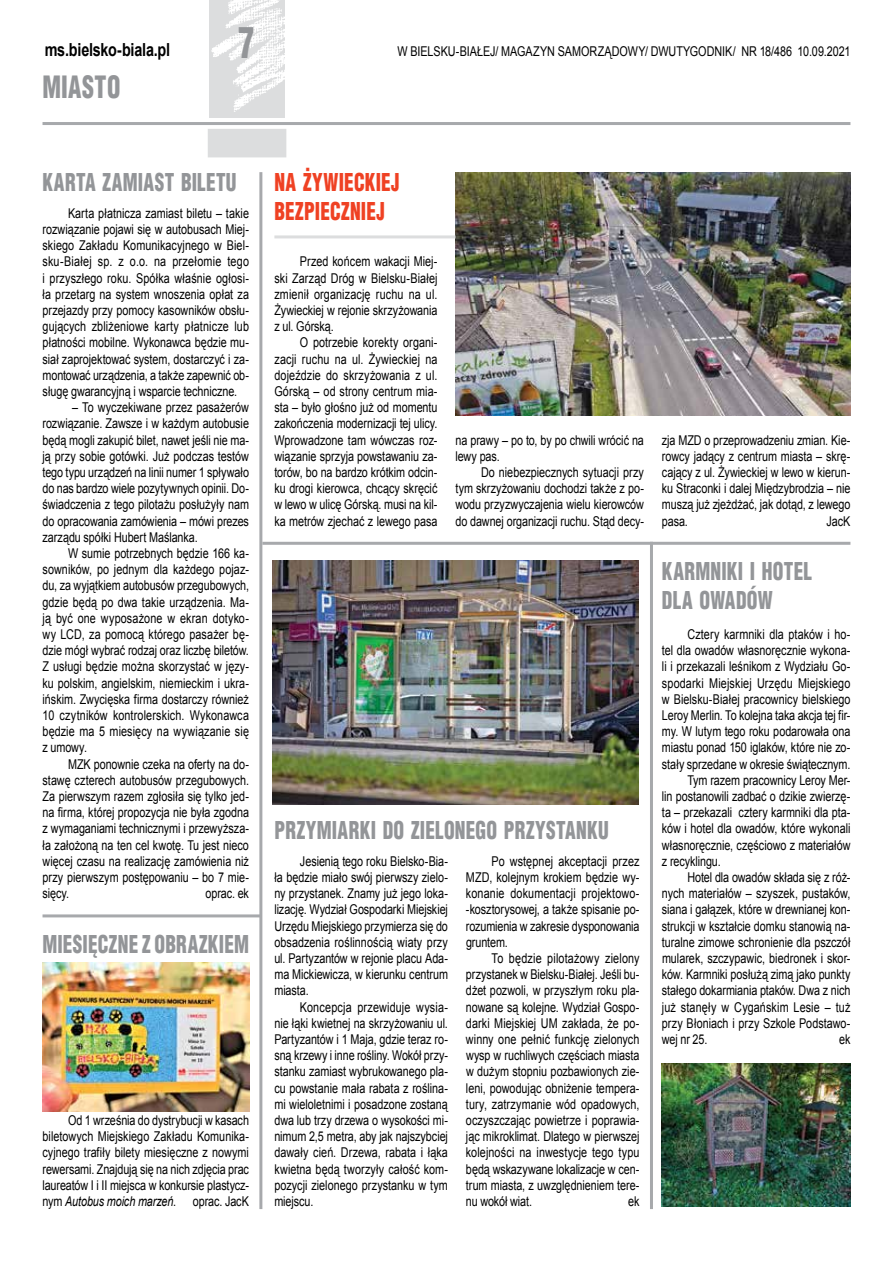
<style>
.page{position:relative;width:893px;height:1263px;background:#fff}
.page>*{position:absolute;margin:0;border:0;box-sizing:border-box;transform-origin:0 0}
.t1{font:900 42px "Switzerland Cond";color:#939598;scale:.8 1}
.t2{font:900 30px "Switzerland Cond";letter-spacing:.02em;color:#939598;scale:.8 1}
.t3{font:900 24px/28.8px "Switzerland Cond";letter-spacing:.015em;color:#939598;scale:.8 1}
.t4{font:900 24px/28.8px "Switzerland Cond";letter-spacing:.015em;color:#ef4123;scale:.8 1}
.t5{font:700 18px "Arial";letter-spacing:-.015em;color:#000;scale:.8 1}
.t6{font:13.5px/16.2px "Arial";letter-spacing:-.005em;color:#000;text-align:justify;scale:.8 1}
.t7{font:13.5px "Arial";letter-spacing:.015em;color:#000;scale:.8 1}
.s1{font-style:italic}
</style>
<div class="page">
<hr style="left:43px;top:122px;width:807px;height:3px;background:#a7a9ac">
<img style="left:209px;top:0;width:76px;height:117px">
<div style="left:208px;top:129px;width:78px;height:28px;background:#dcddde"></div>
<img style="left:455px;top:172px;width:395px;height:243px">
<img style="left:43px;top:963px;width:206px;height:149px">
<hr style="left:259px;top:172px;width:3px;height:1037px;background:#a7a9ac">
<hr style="left:262px;top:542px;width:588px;height:3px;background:#a7a9ac">
<hr style="left:274px;top:235px;width:181px;height:3px;background:#dcddde">
<img style="left:273px;top:561px;width:365px;height:243px">
<hr style="left:650px;top:542px;width:3px;height:667px;background:#a7a9ac">
<hr style="left:43px;top:914px;width:218px;height:3px;background:#a7a9ac">
<img style="left:662px;top:1063px;width:188px;height:144px">
<h3 class="t5" style="left:45px;top:37px;width:158px">ms.bielsko-biala.pl</h3>
<h2 class="t2" style="left:43px;top:68px;width:99px">MIASTO</h2>
<h1 class="t1" style="left:238px;top:16px;width:22px">7</h1>
<p class="t6" style="left:398px;top:43px;width:568px">W BIELSKU-BIAŁEJ/ MAGAZYN SAMORZĄDOWY/ DWUTYGODNIK/ NR 18/486 10.09.2021</p>
<h3 class="t3" style="left:43px;top:167px;width:244px">KARTA ZAMIAST BILETU</h3>
<p class="t6" style="left:43px;top:205px;width:260px;text-indent:26px">Karta płatnicza zamiast biletu – takie rozwiązanie pojawi się w autobusach Miej&shy;skiego Zakładu Komunikacyjnego w Biel&shy;sku-Białej sp. z o.o. na przełomie tego i przyszłego roku. Spółka właśnie ogłosi&shy;ła przetarg na system wnoszenia opłat za przejazdy przy pomocy kasowników obsłu&shy;gujących zbliżeniowe karty płatnicze lub płatności mobilne. Wykonawca będzie mu&shy;siał zaprojektować system, dostarczyć i za&shy;montować urządzenia, a także zapewnić ob&shy;sługę gwarancyjną i wsparcie techniczne.</p>
<p class="t6" style="left:43px;top:399px;width:260px;text-indent:30px">– To wyczekiwane przez pasażerów rozwiązanie. Zawsze i w każdym autobusie będą mogli zakupić bilet, nawet jeśli nie ma&shy;ją przy sobie gotówki. Już podczas testów tego typu urządzeń na linii numer 1 spływało do nas bardzo wiele pozytywnych opinii. Do&shy;świadczenia z tego pilotażu posłużyły nam do opracowania zamówienia – mówi prezes zarządu spółki Hubert Maślanka.</p>
<p class="t6" style="left:43px;top:545px;width:260px;text-indent:26px">W sumie potrzebnych będzie 166 ka&shy;sowników, po jednym dla każdego pojaz&shy;du, za wyjątkiem autobusów przegubowych, gdzie będą po dwa takie urządzenia. Ma&shy;ją być one wyposażone w ekran dotyko&shy;wy LCD, za pomocą którego pasażer bę&shy;dzie mógł wybrać rodzaj oraz liczbę biletów.<br>Z usługi będzie można skorzystać w języ&shy;ku polskim, angielskim, niemieckim i ukra&shy;ińskim. Zwycięska firma dostarczy również 10 czytników kontrolerskich. Wykonawca będzie ma 5 miesięcy na wywiązanie się z umowy.</p>
<p class="t6" style="left:43px;top:756px;width:260px;text-indent:26px">MZK ponownie czeka na oferty na do&shy;stawę czterech autobusów przegubowych.<br>Za pierwszym razem zgłosiła się tylko jed&shy;na firma, której propozycja nie była zgodna z wymaganiami technicznymi i przewyższa&shy;ła założoną na ten cel kwotę. Tu jest nieco więcej czasu na realizację zamówienia niż przy pierwszym postępowaniu – bo 7 mie&shy;sięcy.</p>
<p class="t6" style="left:205px;top:885px;width:56px">oprac. ek</p>
<h3 class="t3" style="left:43px;top:928px;width:260px">MIESIĘCZNE Z OBRAZKIEM</h3>
<p class="t6" style="left:42px;top:1112px;width:260px;text-indent:26px">Od 1 września do dystrybucji w kasach biletowych Miejskiego Zakładu Komunika&shy;cyjnego trafiły bilety miesięczne z nowymi rewersami. Znajdują się na nich zdjęcia prac laureatów I i II miejsca w konkursie plastycz&shy;nym <span class="s1">Autobus moich marzeń</span>. oprac. JacK</p>
<h3 class="t4" style="left:274px;top:167px;width:158px">NA ŻYWIECKIEJ<br>BEZPIECZNIEJ</h3>
<p class="t6" style="left:274px;top:253px;width:205px;text-indent:26px">Przed końcem wakacji Miej&shy;ski Zarząd Dróg w Bielsku-Białej zmienił organizację ruchu na ul.<br>Żywieckiej w rejonie skrzyżowania z ul. Górską.</p>
<p class="t6" style="left:274px;top:334px;width:205px;text-indent:26px">O potrzebie korekty organi&shy;zacji ruchu na ul. Żywieckiej na dojeździe do skrzyżowania z ul.<br>Górską – od strony centrum mia&shy;sta – było głośno już od momentu zakończenia modernizacji tej ulicy.<br>Wprowadzone tam wówczas roz&shy;wiązanie sprzyja powstawaniu za&shy;torów, bo na bardzo krótkim odcin&shy;ku drogi kierowca, chcący skręcić w lewo w ulicę Górską. musi na kil&shy;ka metrów zjechać z lewego pasa</p>
<p class="t6" style="left:455px;top:432px;width:237px">na prawy – po to, by po chwili wrócić na lewy pas.</p>
<p class="t6" style="left:455px;top:464px;width:237px;text-indent:26px">Do niebezpiecznych sytuacji przy tym skrzyżowaniu dochodzi także z po&shy;wodu przyzwyczajenia wielu kierowców do dawnej organizacji ruchu. Stąd decy-</p>
<h3 class="t3" style="left:274px;top:815px;width:419px">PRZYMIARKI DO ZIELONEGO PRZYSTANKU</h3>
<p class="t6" style="left:274px;top:853px;width:218px;text-indent:26px">Jesienią tego roku Bielsko-Bia&shy;ła będzie miało swój pierwszy zielo&shy;ny przystanek. Znamy już jego loka&shy;lizację. Wydział Gospodarki Miejskiej Urzędu Miejskiego przymierza się do obsadzenia roślinnością wiaty przy ul. Partyzantów w rejonie placu Ada&shy;ma Mickiewicza, w kierunku centrum miasta.</p>
<p class="t6" style="left:274px;top:999px;width:218px;text-indent:26px">Koncepcja przewiduje wysia&shy;nie łąki kwietnej na skrzyżowaniu ul.<br>Partyzantów i 1 Maja, gdzie teraz ro&shy;sną krzewy i inne rośliny. Wokół przy&shy;stanku zamiast wybrukowanego pla&shy;cu powstanie mała rabata z roślina&shy;mi wieloletnimi i posadzone zostaną dwa lub trzy drzewa o wysokości mi&shy;nimum 2,5 metra, aby jak najszybciej dawały cień. Drzewa, rabata i łąka kwietna będą tworzyły całość kom&shy;pozycji zielonego przystanku w tym miejscu.</p>
<p class="t6" style="left:466px;top:853px;width:218px;text-indent:26px">Po wstępnej akceptacji przez MZD, kolejnym krokiem będzie wy&shy;konanie dokumentacji projektowo--kosztorysowej, a także spisanie po&shy;rozumienia w zakresie dysponowania gruntem.</p>
<p class="t6" style="left:466px;top:950px;width:218px;text-indent:26px">To będzie pilotażowy zielony przystanek w Bielsku-Białej. Jeśli bu&shy;dżet pozwoli, w przyszłym roku pla&shy;nowane są kolejne. Wydział Gospo&shy;darki Miejskiej UM zakłada, że po&shy;winny one pełnić funkcję zielonych wysp w ruchliwych częściach miasta w dużym stopniu pozbawionych zie&shy;leni, powodując obniżenie tempera&shy;tury, zatrzymanie wód opadowych, oczyszczając powietrze i poprawia&shy;jąc mikroklimat. Dlatego w pierwszej kolejności na inwestycje tego typu będą wskazywane lokalizacje w cen&shy;trum miasta, z uwzględnieniem tere&shy;nu wokół wiat.</p>
<p class="t6" style="left:628px;top:1193px;width:16px">ek</p>
<p class="t6" style="left:662px;top:432px;width:237px">zja MZD o przeprowadzeniu zmian. Kie&shy;rowcy jadący z centrum miasta – skrę&shy;cający z ul. Żywieckiej w lewo w kierun&shy;ku Straconki i dalej Międzybrodzia – nie muszą już zjeżdżać, jak dotąd, z lewego pasa.</p>
<p class="t6" style="left:826px;top:513px;width:31px">JacK</p>
<h3 class="t3" style="left:662px;top:556px;width:189px">KARMNIKI I HOTEL<br>DLA OWADÓW</h3>
<p class="t6" style="left:687px;top:626px;width:205px">Cztery karmniki dla ptaków i ho-</p>
<p class="t6" style="left:662px;top:642px;width:237px">tel dla owadów własnoręcznie wykona-</p>
<p class="t6" style="left:662px;top:658px;width:237px">li i przekazali leśnikom z Wydziału Go-</p>
<p class="t7" style="left:662px;top:674px;width:237px">spodarki Miejskiej Urzędu Miejskiego</p>
<p class="t6" style="left:662px;top:691px;width:237px">w Bielsku-Białej pracownicy bielskiego</p>
<p class="t6" style="left:662px;top:707px;width:237px">Leroy Merlin. To kolejna taka akcja tej fir-</p>
<p class="t6" style="left:662px;top:723px;width:237px">my. W lutym tego roku podarowała ona</p>
<p class="t6" style="left:662px;top:739px;width:237px">miastu ponad 150 iglaków, które nie zo-</p>
<p class="t6" style="left:662px;top:756px;width:237px">stały sprzedane w okresie świątecznym.</p>
<p class="t6" style="left:687px;top:772px;width:205px">Tym razem pracownicy Leroy Mer-</p>
<p class="t6" style="left:662px;top:788px;width:237px">lin postanowili zadbać o dzikie zwierzę-</p>
<p class="t6" style="left:662px;top:804px;width:237px">ta – przekazali cztery karmniki dla pta-</p>
<p class="t6" style="left:662px;top:820px;width:237px">ków i hotel dla owadów, które wykonali</p>
<p class="t6" style="left:662px;top:837px;width:237px">własnoręcznie, częściowo z materiałów</p>
<p class="t6" style="left:662px;top:853px;width:75px">z recyklingu.</p>
<p class="t6" style="left:687px;top:869px;width:205px">Hotel dla owadów składa się z róż-</p>
<p class="t6" style="left:662px;top:885px;width:237px">nych materiałów – szyszek, pustaków,</p>
<p class="t6" style="left:662px;top:901px;width:237px">siana i gałązek, które w drewnianej kon-</p>
<p class="t6" style="left:662px;top:918px;width:237px">strukcji w kształcie domku stanowią na-</p>
<p class="t6" style="left:662px;top:934px;width:237px">turalne zimowe schronienie dla pszczół</p>
<p class="t6" style="left:662px;top:950px;width:237px">mularek, szczypawic, biedronek i skor-</p>
<p class="t6" style="left:662px;top:966px;width:237px">ków. Karmniki posłużą zimą jako punkty</p>
<p class="t6" style="left:662px;top:982px;width:237px">stałego dokarmiania ptaków. Dwa z nich</p>
<p class="t6" style="left:662px;top:999px;width:237px">już stanęły w Cygańskim Lesie – tuż</p>
<p class="t6" style="left:662px;top:1015px;width:237px">przy Błoniach i przy Szkole Podstawo-</p>
<p class="t6" style="left:662px;top:1031px;width:58px">wej nr 25.</p>
<p class="t6" style="left:839px;top:1031px;width:16px">ek</p>
</div>
